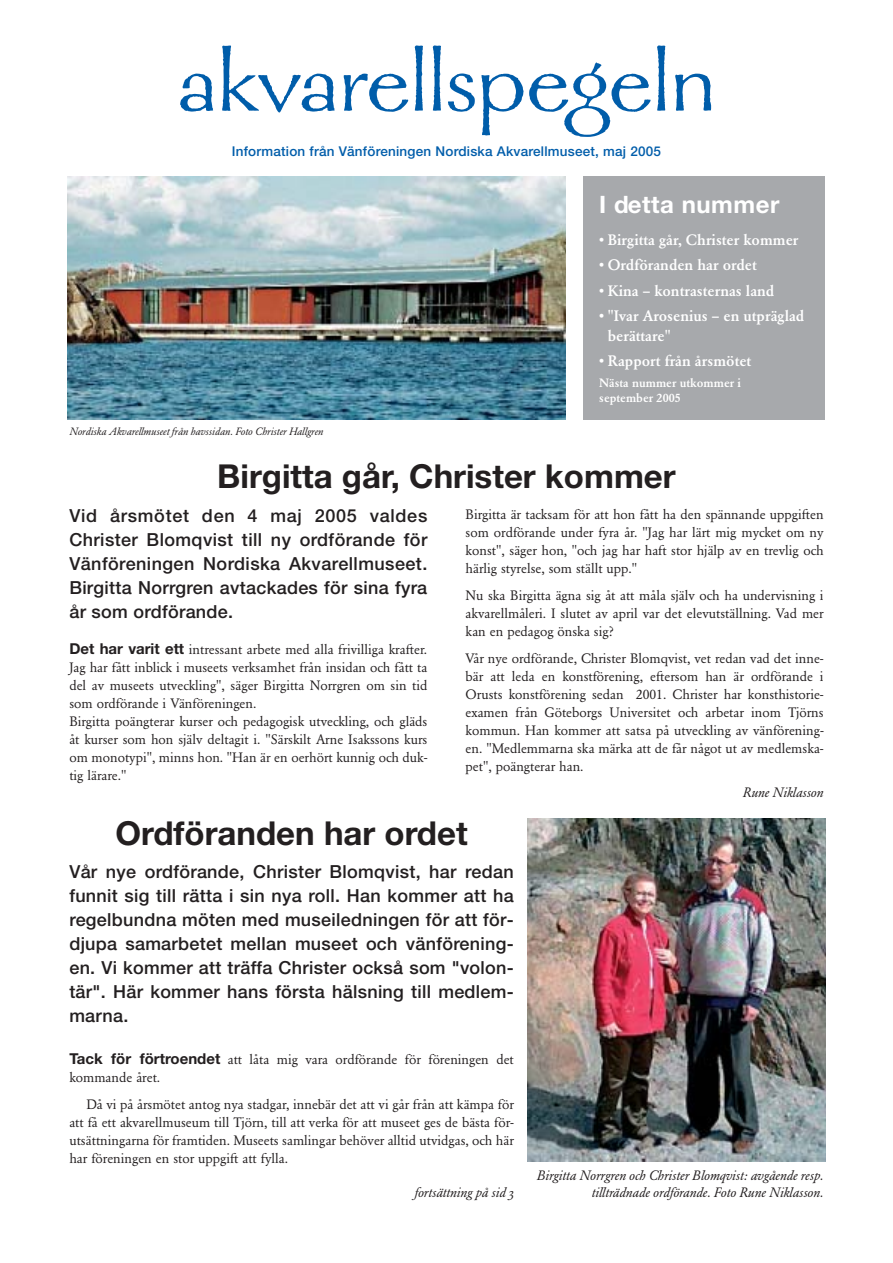
<style>
.page{position:relative;width:893px;height:1263px;background:#fff}
.page>*{position:absolute;margin:0;border:0;box-sizing:border-box;transform-origin:0 0}
.t1{font:96px "Galahad";color:#005daa}
.t2{font:700 33px "Helvetica Neue";color:#231f20}
.t3{font:700 24px "Helvetica Neue";letter-spacing:.02em;color:#fff}
.t4{font:500 18px/24px "Helvetica Neue";letter-spacing:.015em;color:#231f20;text-align:justify}
.t5{font:500 15px/19.5px "Garamond BE";color:#fff}
.t6{font:13.5px/18px "Garamond BE";color:#231f20;text-align:justify}
.t7{font:13.5px "Garamond BE Italic Os F";color:#231f20}
.t8{font:500 13.5px "Helvetica Neue";letter-spacing:.015em;color:#005daa}
.t9{font:500 12px/15px "Garamond BE";color:#fff}
.t10{font:italic 10.5px "Garamond BE";color:#231f20}
.s1{font-family:"Helvetica Neue";font-weight:700;font-size:15px}
</style>
<div class="page">
<img style="left:68px;top:177px;width:498px;height:243px">
<div style="left:583px;top:177px;width:242px;height:243px;background:#a7a9ac"></div>
<img style="left:527px;top:818px;width:298px;height:343px">
<h1 class="t1" style="left:177px;top:44px;width:540px">akvarellspegeln</h1>
<p class="t8" style="left:232px;top:146px;width:431px">Information från Vänföreningen Nordiska Akvarellmuseet, maj 2005</p>
<p class="t10" style="left:69px;top:427px;width:256px">Nordiska Akvarellmuseet från havssidan. Foto Christer Hallgren</p>
<h3 class="t3" style="left:599px;top:196px;width:182px">I detta nummer</h3>
<p class="t5" style="left:599px;top:231px;width:201px">• Birgitta går, Christer kommer</p>
<p class="t5" style="left:599px;top:256px;width:159px">• Ordföranden har ordet</p>
<p class="t5" style="left:599px;top:282px;width:177px">• Kina – kontrasternas land</p>
<p class="t5" style="left:607px;top:307px;width:198px;text-indent:-9px">• "Ivar Arosenius – en utpräglad berättare"</p>
<p class="t5" style="left:599px;top:352px;width:153px">• Rapport från årsmötet</p>
<p class="t9" style="left:599px;top:377px;width:143px">Nästa nummer utkommer i september 2005</p>
<h2 class="t2" style="left:217px;top:465px;width:460px">Birgitta går, Christer kommer</h2>
<h3 class="t4" style="left:69px;top:505px;width:359px">Vid årsmötet den 4 maj 2005 valdes Christer Blomqvist till ny ordförande för Vänföreningen Nordiska Akvarellmuseet.<br>Birgitta Norrgren avtackades för sina fyra år som ordförande.</h3>
<p class="t6" style="left:69px;top:641px;width:359px;text-align:left"><span class="s1">Det har varit ett</span> intressant arbete med alla frivilliga krafter.<br>Jag har fått inblick i museets verksamhet från insidan och fått ta del av museets utveckling", säger Birgitta Norrgren om sin tid som ordförande i Vänföreningen.<br>Birgitta poängterar kurser och pedagogisk utveckling, och gläds åt kurser som hon själv deltagit i. "Särskilt Arne Isakssons kurs om monotypi", minns hon. "Han är en oerhört kunnig och duk&shy;tig lärare."</p>
<p class="t6" style="left:465px;top:506px;width:359px">Birgitta är tacksam för att hon fått ha den spännande uppgiften som ordförande under fyra år. "Jag har lärt mig mycket om ny konst", säger hon, "och jag har haft stor hjälp av en trevlig och härlig styrelse, som ställt upp."</p>
<p class="t6" style="left:465px;top:587px;width:359px">Nu ska Birgitta ägna sig åt att måla själv och ha undervisning i akvarellmåleri. I slutet av april var det elevutställning. Vad mer kan en pedagog önska sig?</p>
<p class="t6" style="left:465px;top:650px;width:359px">Vår nye ordförande, Christer Blomqvist, vet redan vad det inne&shy;bär att leda en konstförening, eftersom han är ordförande i Orusts konstförening sedan 2001. Christer har konsthistorie&shy;examen från Göteborgs Universitet och arbetar inom Tjörns kommun. Han kommer att satsa på utveckling av vänförening&shy;en. "Medlemmarna ska märka att de får något ut av medlemska&shy;pet", poängterar han.</p>
<p class="t7" style="left:742px;top:787px;width:82px">Rune Niklasson</p>
<h2 class="t2" style="left:115px;top:821px;width:354px">Ordföranden har ordet</h2>
<p class="t4" style="left:69px;top:861px;width:446px">Vår nye ordförande, Christer Blomqvist, har redan funnit sig till rätta i sin nya roll. Han kommer att ha regelbundna möten med museiledningen för att för&shy;djupa samarbetet mellan museet och vänförening&shy;en. Vi kommer att träffa Christer också som "volon&shy;tär". Här kommer hans första hälsning till medlem&shy;marna.</p>
<p class="t6" style="left:69px;top:1052px;width:446px"><span class="s1">Tack för förtroendet</span> att låta mig vara ordförande för föreningen det kommande året.</p>
<p class="t6" style="left:69px;top:1097px;width:446px;text-indent:17px">Då vi på årsmötet antog nya stadgar, innebär det att vi går från att kämpa för att få ett akvarellmuseum till Tjörn, till att verka för att museet ges de bästa för&shy;utsättningarna för framtiden. Museets samlingar behöver alltid utvidgas, och här har föreningen en stor uppgift att fylla.</p>
<p class="t7" style="left:536px;top:1170px;width:288px">Birgitta Norrgren och Christer Blomqvist: avgående resp.</p>
<p class="t7" style="left:414px;top:1187px;width:100px">fortsättning på sid 3</p>
<p class="t7" style="left:592px;top:1187px;width:233px">tillträdnade ordförande. Foto Rune Niklasson.</p>
</div>
